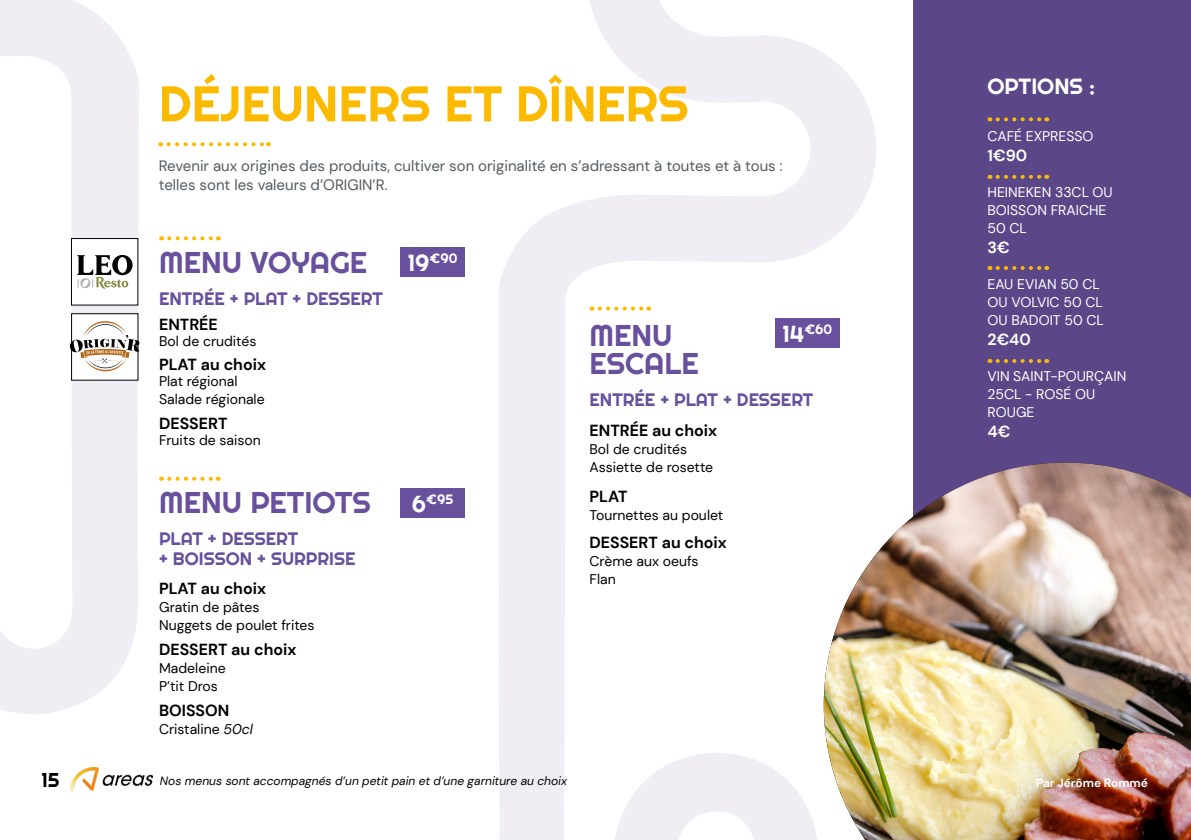
<style>
.page{position:relative;width:1191px;height:840px;background:#fff}
.page>*{position:absolute;margin:0;border:0;box-sizing:border-box;transform-origin:0 0}
.t1{font:50px "Righteous";color:#fbba00}
.t2{font:30px/28px "Righteous";color:#68509c}
.t3{font:22px "Righteous";color:#fff}
.t4{font:20px "Righteous";color:#000}
.t5{font:18px/20px "Righteous";color:#68509c}
.t6{font:700 16px "DM Sans";color:#000}
.t7{font:700 16px "DM Sans";color:#fff}
.t8{font:15px/18px "DM Sans";color:#535b60}
.t9{font:14px/18px "DM Sans";color:#000}
.t10{font:14px/18px "DM Sans";color:#fff}
.t11{font:13.6px "Righteous";color:#fff}
.t12{font:italic 12px "DM Sans";color:#000}
.t13{font:700 12px "DM Sans";color:#fff}
.s1{font-style:italic}
.s2{font-size:23.2px}
</style>
<div class="page">
<svg style="left:498px;top:0;width:378px;height:839px"></svg>
<svg style="left:612px;top:752px;width:207px;height:87px"></svg>
<svg style="left:0;top:0;width:139px;height:715px"></svg>
<div style="left:913px;top:0;width:278px;height:703px;background:#5b4687"></div>
<img style="left:823px;top:462px;width:368px;height:377px">
<div style="left:71px;top:238px;width:67px;height:67px;background:#fff"></div>
<div style="left:71px;top:238px;width:67px;height:67px;border:1px solid #000"></div>
<svg style="left:77px;top:255px;width:56px;height:34px"></svg>
<div style="left:72px;top:313px;width:66px;height:67px;background:#fff"></div>
<div style="left:71px;top:313px;width:67px;height:67px;border:1px solid #000"></div>
<svg style="left:70px;top:321px;width:70px;height:50px"></svg>
<svg style="left:168px;top:142px;width:101px;height:4px"></svg>
<svg style="left:169px;top:236px;width:50px;height:4px"></svg>
<svg style="left:169px;top:476px;width:50px;height:4px"></svg>
<div style="left:400px;top:488px;width:65px;height:29px;background:#68509c"></div>
<div style="left:400px;top:247px;width:65px;height:29px;background:#68509c"></div>
<div style="left:775px;top:318px;width:64px;height:29px;background:#68509c"></div>
<svg style="left:599px;top:306px;width:50px;height:4px"></svg>
<svg style="left:997px;top:175px;width:50px;height:4px"></svg>
<svg style="left:997px;top:117px;width:50px;height:4px"></svg>
<svg style="left:997px;top:266px;width:50px;height:4px"></svg>
<svg style="left:997px;top:359px;width:50px;height:4px"></svg>
<img style="left:70px;top:767px;width:83px;height:23px">
<h1 class="t1" style="left:159px;top:72px;width:531px">DÉJEUNERS ET DÎNERS</h1>
<p class="t8" style="left:159px;top:157px;width:625px">Revenir aux origines des produits, cultiver son originalité en s’adressant à toutes et à tous : telles sont les valeurs d’ORIGIN’R.</p>
<h2 class="t2" style="left:159px;top:248px;width:210px">MENU VOYAGE</h2>
<p class="t5" style="left:159px;top:288px;width:225px">ENTRÉE + PLAT + DESSERT</p>
<p class="t6" style="left:159px;top:314px;width:60px">ENTRÉE</p>
<p class="t9" style="left:159px;top:331px;width:99px">Bol de crudités</p>
<p class="t6" style="left:159px;top:354px;width:108px">PLAT au choix</p>
<p class="t9" style="left:159px;top:372px;width:107px">Plat régional<br>Salade régionale</p>
<p class="t6" style="left:159px;top:413px;width:70px">DESSERT</p>
<p class="t9" style="left:159px;top:431px;width:103px">Fruits de saison</p>
<h2 class="t2" style="left:159px;top:488px;width:213px">MENU PETIOTS</h2>
<p class="t5" style="left:159px;top:528px;width:198px">PLAT + DESSERT<br>+ BOISSON + SURPRISE</p>
<p class="t6" style="left:159px;top:578px;width:108px">PLAT au choix</p>
<p class="t9" style="left:159px;top:598px;width:157px">Gratin de pâtes<br>Nuggets de poulet frites</p>
<p class="t6" style="left:159px;top:639px;width:139px">DESSERT au choix</p>
<p class="t9" style="left:159px;top:658px;width:68px">Madeleine<br>P’tit Dros</p>
<p class="t6" style="left:159px;top:699px;width:72px">BOISSON</p>
<p class="t9" style="left:159px;top:719px;width:95px">Cristaline <span class="s1">50cl</span></p>
<p class="t11" style="left:408px;top:249px;width:51px"><span class="s2">19</span>€90</p>
<p class="t11" style="left:412px;top:490px;width:43px"><span class="s2">6</span>€95</p>
<h2 class="t2" style="left:589px;top:321px;width:111px">MENU<br>ESCALE</h2>
<p class="t5" style="left:589px;top:389px;width:225px">ENTRÉE + PLAT + DESSERT</p>
<p class="t6" style="left:589px;top:420px;width:129px">ENTRÉE au choix</p>
<p class="t9" style="left:589px;top:440px;width:125px">Bol de crudités<br>Assiette de rosette</p>
<p class="t6" style="left:589px;top:486px;width:40px">PLAT</p>
<p class="t9" style="left:589px;top:506px;width:135px">Tournettes au poulet</p>
<p class="t6" style="left:589px;top:532px;width:139px">DESSERT au choix</p>
<p class="t9" style="left:589px;top:552px;width:110px">Crème aux oeufs<br>Flan</p>
<p class="t11" style="left:782px;top:321px;width:51px"><span class="s2">14</span>€60</p>
<h3 class="t3" style="left:987px;top:72px;width:109px">OPTIONS :</h3>
<p class="t10" style="left:987px;top:127px;width:108px">CAFÉ EXPRESSO</p>
<p class="t7" style="left:987px;top:145px;width:41px">1€90</p>
<p class="t10" style="left:987px;top:183px;width:126px">HEINEKEN 33CL OU<br>BOISSON FRAICHE<br>50 CL</p>
<p class="t7" style="left:987px;top:237px;width:24px">3€</p>
<p class="t10" style="left:987px;top:275px;width:118px">EAU EVIAN 50 CL<br>OU VOLVIC 50 CL<br>OU BADOIT 50 CL</p>
<p class="t7" style="left:987px;top:329px;width:45px">2€40</p>
<p class="t10" style="left:987px;top:367px;width:140px">VIN SAINT-POURÇAIN<br>25CL - ROSÉ OU<br>ROUGE</p>
<p class="t7" style="left:987px;top:421px;width:24px">4€</p>
<h3 class="t4" style="left:41px;top:766px;width:20px">15</h3>
<p class="t12" style="left:160px;top:773px;width:409px">Nos menus sont accompagnés d’un petit pain et d’une garniture au choix</p>
<p class="t13" style="left:1036px;top:774px;width:113px">Par Jérôme Rommé</p>
</div>
